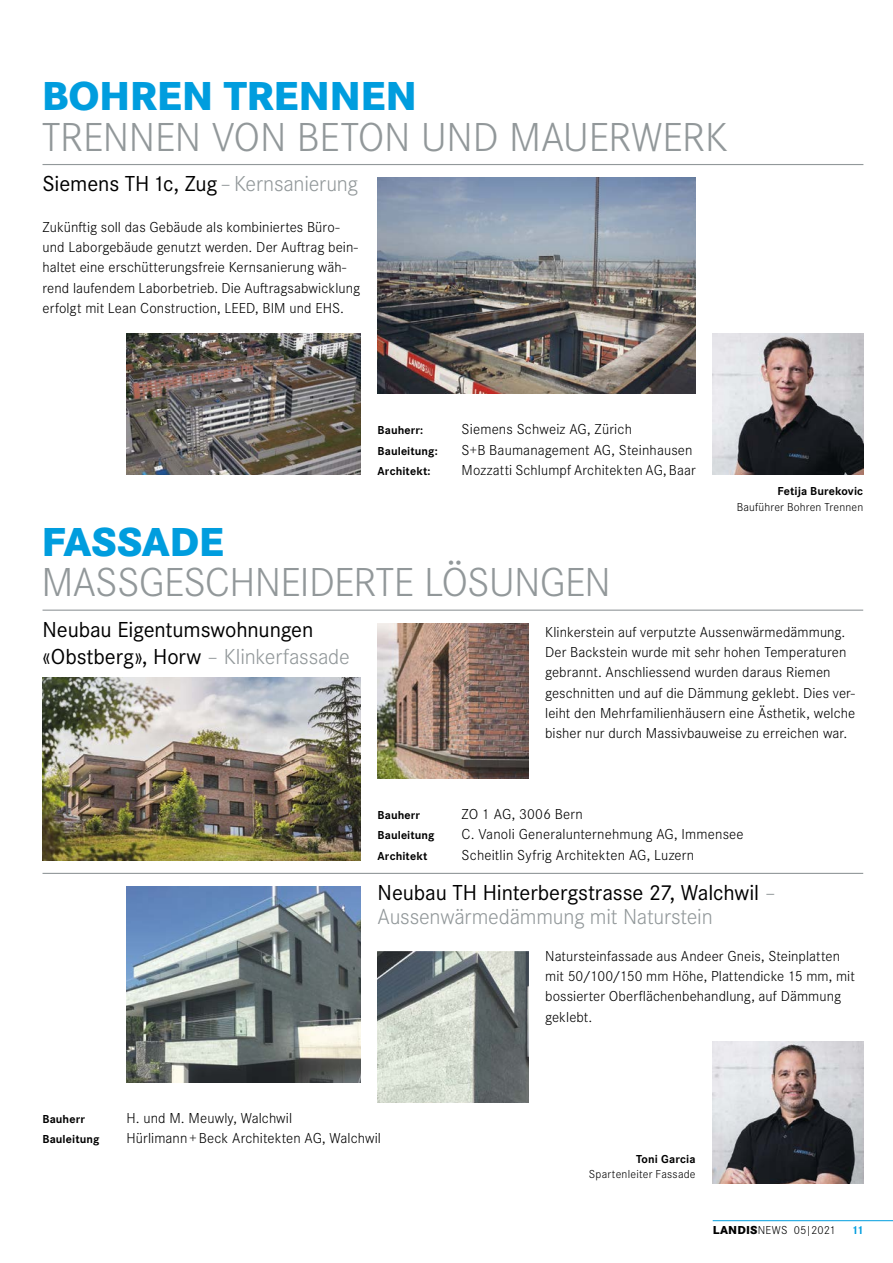
<style>
.page{position:relative;width:893px;height:1263px;background:#fff}
.page>*{position:absolute;margin:0;border:0;box-sizing:border-box;transform-origin:0 0}
.t1{font:300 42px "Corporate S Pro";letter-spacing:-.015em;color:#92989a}
.t2{font:800 42px "Corporate S Pro";letter-spacing:-.01em;color:#009dde}
.t3{font:22.5px/24px "Corporate S Pro";letter-spacing:-.005em;color:#000}
.t4{font:300 15px/20.2px "Corporate S Pro";letter-spacing:.005em;color:#000}
.t5{font:700 12px "Corporate S Pro";letter-spacing:.01em;color:#000}
.t6{font:300 12px "Corporate S Pro";letter-spacing:.015em;color:#000}
.t7{font:700 12px "Corporate S Pro";color:#009dde}
.s1{font-weight:300;color:#92989a}
.s2{font-weight:800}
</style>
<div class="page">
<hr style="left:713px;top:1220px;width:180px;height:1px;background:#009dde">
<img style="left:713px;top:333px;width:150px;height:142px">
<hr style="left:43px;top:164px;width:820px;height:1px;background:#92989a">
<img style="left:126px;top:333px;width:235px;height:142px">
<img style="left:126px;top:886px;width:235px;height:196px">
<img style="left:378px;top:952px;width:150px;height:151px">
<img style="left:713px;top:1042px;width:150px;height:142px">
<hr style="left:43px;top:610px;width:820px;height:1px;background:#92989a">
<hr style="left:43px;top:873px;width:820px;height:1px;background:#92989a">
<img style="left:43px;top:677px;width:318px;height:183px">
<img style="left:378px;top:623px;width:150px;height:156px">
<img style="left:378px;top:178px;width:318px;height:216px">
<h1 class="t2" style="left:42px;top:62px;width:377px">BOHREN TRENNEN</h1>
<h1 class="t1" style="left:42px;top:107px;width:687px">TRENNEN VON BETON UND MAUERWERK</h1>
<h2 class="t3" style="left:43px;top:170px;width:317px">Siemens TH 1c, Zug <span class="s1">– Kernsanierung</span></h2>
<p class="t4" style="left:43px;top:216px;width:319px">Zukünftig soll das Gebäude als kombiniertes Büro&shy;und Laborgebäude genutzt werden. Der Auftrag bein&shy;haltet eine erschütterungsfreie Kernsanierung wäh&shy;rend laufendem Laborbetrieb. Die Auftragsabwicklung erfolgt mit Lean Construction, LEED, BIM und EHS.</p>
<p class="t5" style="left:378px;top:421px;width:47px">Bauherr:</p>
<p class="t4" style="left:462px;top:418px;width:172px">Siemens Schweiz AG, Zürich</p>
<p class="t5" style="left:378px;top:441px;width:62px">Bauleitung:</p>
<p class="t4" style="left:462px;top:439px;width:232px">S+B Baumanagement AG, Steinhausen</p>
<p class="t5" style="left:378px;top:461px;width:55px">Architekt:</p>
<p class="t4" style="left:462px;top:459px;width:236px">Mozzatti Schlumpf Architekten AG, Baar</p>
<p class="t5" style="left:777px;top:482px;width:87px">Fetija Burekovic</p>
<p class="t6" style="left:737px;top:498px;width:128px">Bauführer Bohren Trennen</p>
<h1 class="t2" style="left:41px;top:508px;width:184px">FASSADE</h1>
<h1 class="t1" style="left:41px;top:553px;width:571px">MASSGESCHNEIDERTE LÖSUNGEN</h1>
<h2 class="t3" style="left:43px;top:614px;width:309px;line-height:27px">Neubau Eigentumswohnungen «Obstberg», Horw <span class="s1">– Klinkerfassade</span></h2>
<p class="t4" style="left:545px;top:621px;width:312px">Klinkerstein auf verputzte Aussenwärmedämmung.<br>Der Backstein wurde mit sehr hohen Temperaturen gebrannt. Anschliessend wurden daraus Riemen geschnitten und auf die Dämmung geklebt. Dies ver&shy;leiht den Mehrfamilienhäusern eine Ästhetik, welche bisher nur durch Massivbauweise zu erreichen war.</p>
<p class="t5" style="left:378px;top:806px;width:44px">Bauherr</p>
<p class="t4" style="left:462px;top:803px;width:123px">ZO 1 AG, 3006 Bern</p>
<p class="t5" style="left:378px;top:826px;width:58px">Bauleitung</p>
<p class="t4" style="left:462px;top:823px;width:284px">C. Vanoli Generalunternehmung AG, Immensee</p>
<p class="t5" style="left:378px;top:846px;width:51px">Architekt</p>
<p class="t4" style="left:462px;top:844px;width:234px">Scheitlin Syfrig Architekten AG, Luzern</p>
<h2 class="t3" style="left:378px;top:879px;width:400px">Neubau TH Hinterbergstrasse 27, Walchwil <span class="s1">–<br>Aussenwärmedämmung mit Naturstein</span></h2>
<p class="t4" style="left:545px;top:945px;width:311px">Natursteinfassade aus Andeer Gneis, Steinplatten mit 50/100/150 mm Höhe, Plattendicke 15 mm, mit bossierter Oberflächenbehandlung, auf Dämmung geklebt.</p>
<p class="t5" style="left:43px;top:1109px;width:44px">Bauherr</p>
<p class="t4" style="left:127px;top:1107px;width:167px">H. und M. Meuwly, Walchwil</p>
<p class="t5" style="left:43px;top:1130px;width:58px">Bauleitung</p>
<p class="t4" style="left:127px;top:1127px;width:256px">Hürlimann + Beck Architekten AG, Walchwil</p>
<p class="t5" style="left:636px;top:1150px;width:61px">Toni Garcia</p>
<p class="t6" style="left:589px;top:1166px;width:108px">Spartenleiter Fassade</p>
<p class="t6" style="left:713px;top:1221px;width:125px"><span class="s2">LANDIS</span>NEWS 05|2021</p>
<p class="t7" style="left:851px;top:1220px;width:14px">11</p>
</div>
